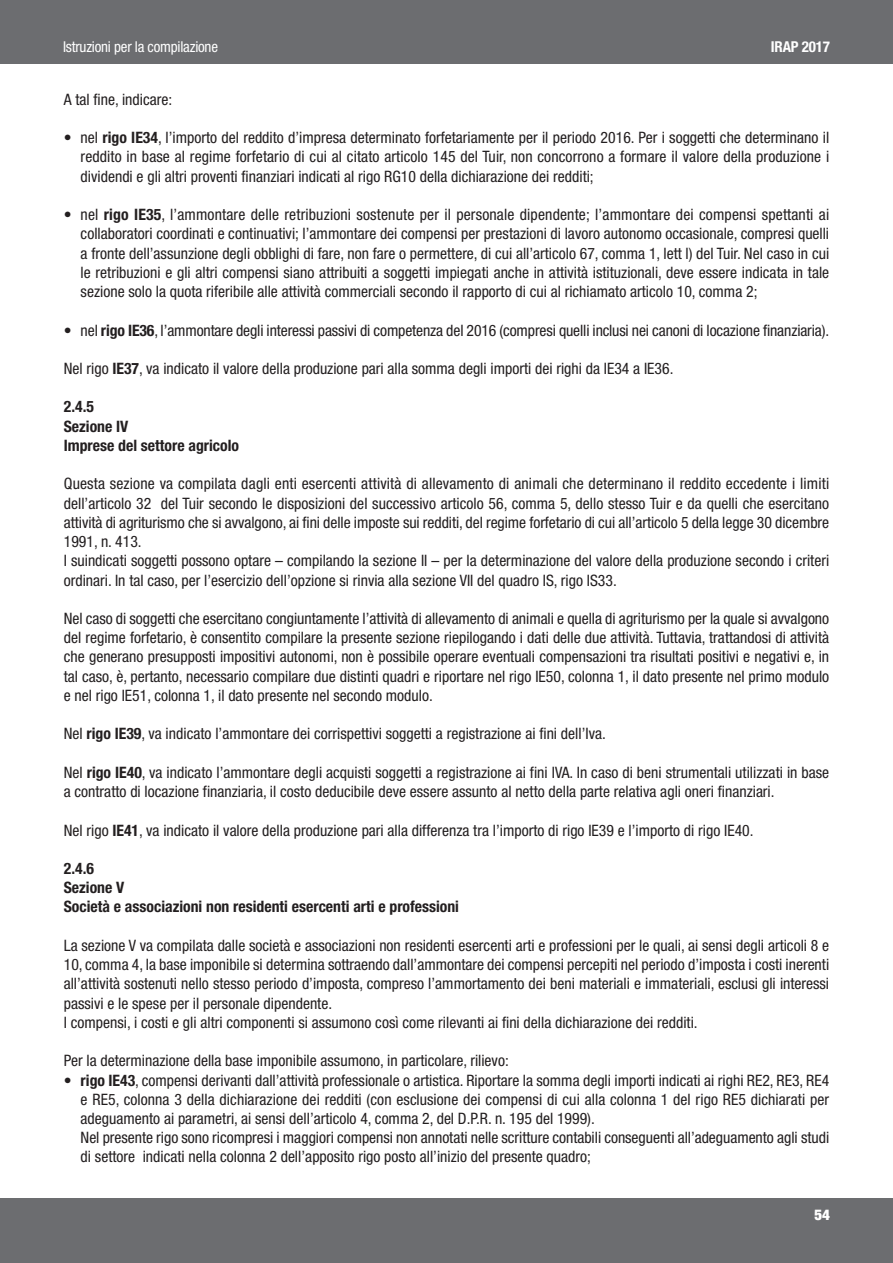
<style>
.page{position:relative;width:893px;height:1263px;background:#fff}
.page>*{position:absolute;margin:0;border:0;box-sizing:border-box;transform-origin:0 0}
.t1{font:condensed 15.75px/19.2px "Helvetica Neue";color:#231f20}
.t2{font:700 condensed 15.75px/19.2px "Helvetica Neue";color:#231f20}
.t3{font:condensed 15px "Helvetica Neue";letter-spacing:-.015em;color:#fff}
.t4{font:700 condensed 15px "Helvetica Neue";letter-spacing:-.015em;color:#fff}
.t5{font:900 condensed 15px "Helvetica Neue";color:#fff}
.s1{font-weight:700}
</style>
<div class="page">
<div style="left:0;top:0;width:893px;height:64px;background:#6c6d70"></div>
<div style="left:0;top:1198px;width:893px;height:65px;background:#6c6d70"></div>
<p class="t3" style="left:63px;top:41px;width:157px">Istruzioni per la compilazione</p>
<p class="t4" style="left:771px;top:41px;width:60px">IRAP 2017</p>
<p class="t1" style="left:64px;top:91px;width:110px">A tal fine, indicare:</p>
<p class="t1" style="left:81px;top:129px;width:750px;text-align:justify;text-indent:-17px">• nel <span class="s1">rigo IE34</span>, l’importo del reddito d’impresa determinato forfetariamente per il periodo 2016. Per i soggetti che determinano il reddito in base al regime forfetario di cui al citato articolo 145 del Tuir, non concorrono a formare il valore della produzione i dividendi e gli altri proventi finanziari indicati al rigo RG10 della dichiarazione dei redditi;</p>
<p class="t1" style="left:81px;top:206px;width:750px;text-align:justify;text-indent:-17px">• nel <span class="s1">rigo IE35</span>, l’ammontare delle retribuzioni sostenute per il personale dipendente; l’ammontare dei compensi spettanti ai collaboratori coordinati e continuativi; l’ammontare dei compensi per prestazioni di lavoro autonomo occasionale, compresi quelli a fronte dell’assunzione degli obblighi di fare, non fare o permettere, di cui all’articolo 67, comma 1, lett l) del Tuir. Nel caso in cui le retribuzioni e gli altri compensi siano attribuiti a soggetti impiegati anche in attività istituzionali, deve essere indicata in tale sezione solo la quota riferibile alle attività commerciali secondo il rapporto di cui al richiamato articolo 10, comma 2;</p>
<p class="t1" style="left:64px;top:322px;width:767px">• nel <span class="s1">rigo IE36</span>, l’ammontare degli interessi passivi di competenza del 2016 (compresi quelli inclusi nei canoni di locazione finanziaria).</p>
<p class="t1" style="left:64px;top:360px;width:611px">Nel rigo <span class="s1">IE37</span>, va indicato il valore della produzione pari alla somma degli importi dei righi da IE34 a IE36.</p>
<p class="t2" style="left:64px;top:399px;width:177px">2.4.5<br>Sezione IV<br>Imprese del settore agricolo</p>
<p class="t1" style="left:64px;top:475px;width:767px">Questa sezione va compilata dagli enti esercenti attività di allevamento di animali che determinano il reddito eccedente i limiti dell’articolo 32 del Tuir secondo le disposizioni del successivo articolo 56, comma 5, dello stesso Tuir e da quelli che esercitano attività di agriturismo che si avvalgono, ai fini delle imposte sui redditi, del regime forfetario di cui all’articolo 5 della legge 30 dicembre 1991, n. 413.<br>I suindicati soggetti possono optare – compilando la sezione II – per la determinazione del valore della produzione secondo i criteri ordinari. In tal caso, per l’esercizio dell’opzione si rinvia alla sezione VII del quadro IS, rigo IS33.</p>
<p class="t1" style="left:64px;top:610px;width:767px;text-align:justify">Nel caso di soggetti che esercitano congiuntamente l’attività di allevamento di animali e quella di agriturismo per la quale si avvalgono del regime forfetario, è consentito compilare la presente sezione riepilogando i dati delle due attività. Tuttavia, trattandosi di attività che generano presupposti impositivi autonomi, non è possibile operare eventuali compensazioni tra risultati positivi e negativi e, in tal caso, è, pertanto, necessario compilare due distinti quadri e riportare nel rigo IE50, colonna 1, il dato presente nel primo modulo e nel rigo IE51, colonna 1, il dato presente nel secondo modulo.</p>
<p class="t1" style="left:64px;top:725px;width:544px">Nel <span class="s1">rigo IE39</span>, va indicato l’ammontare dei corrispettivi soggetti a registrazione ai fini dell’Iva.</p>
<p class="t1" style="left:64px;top:764px;width:767px">Nel <span class="s1">rigo IE40</span>, va indicato l’ammontare degli acquisti soggetti a registrazione ai fini IVA. In caso di beni strumentali utilizzati in base a contratto di locazione finanziaria, il costo deducibile deve essere assunto al netto della parte relativa agli oneri finanziari.</p>
<p class="t1" style="left:64px;top:822px;width:691px">Nel rigo <span class="s1">IE41</span>, va indicato il valore della produzione pari alla differenza tra l’importo di rigo IE39 e l’importo di rigo IE40.</p>
<p class="t2" style="left:64px;top:860px;width:397px">2.4.6<br>Sezione V<br>Società e associazioni non residenti esercenti arti e professioni</p>
<p class="t1" style="left:64px;top:937px;width:767px">La sezione V va compilata dalle società e associazioni non residenti esercenti arti e professioni per le quali, ai sensi degli articoli 8 e 10, comma 4, la base imponibile si determina sottraendo dall’ammontare dei compensi percepiti nel periodo d’imposta i costi inerenti all’attività sostenuti nello stesso periodo d’imposta, compreso l’ammortamento dei beni materiali e immateriali, esclusi gli interessi passivi e le spese per il personale dipendente.<br>I compensi, i costi e gli altri componenti si assumono così come rilevanti ai fini della dichiarazione dei redditi.</p>
<p class="t1" style="left:64px;top:1052px;width:446px">Per la determinazione della base imponibile assumono, in particolare, rilievo:</p>
<p class="t1" style="left:81px;top:1072px;width:750px;text-indent:-17px">• <span class="s1">rigo IE43</span>, compensi derivanti dall’attività professionale o artistica. Riportare la somma degli importi indicati ai righi RE2, RE3, RE4 e RE5, colonna 3 della dichiarazione dei redditi (con esclusione dei compensi di cui alla colonna 1 del rigo RE5 dichiarati per adeguamento ai parametri, ai sensi dell’articolo 4, comma 2, del D.P.R. n. 195 del 1999).<br>Nel presente rigo sono ricompresi i maggiori compensi non annotati nelle scritture contabili conseguenti all’adeguamento agli studi di settore indicati nella colonna 2 dell’apposito rigo posto all’inizio del presente quadro;</p>
<p class="t5" style="left:814px;top:1206px;width:17px">54</p>
</div>
